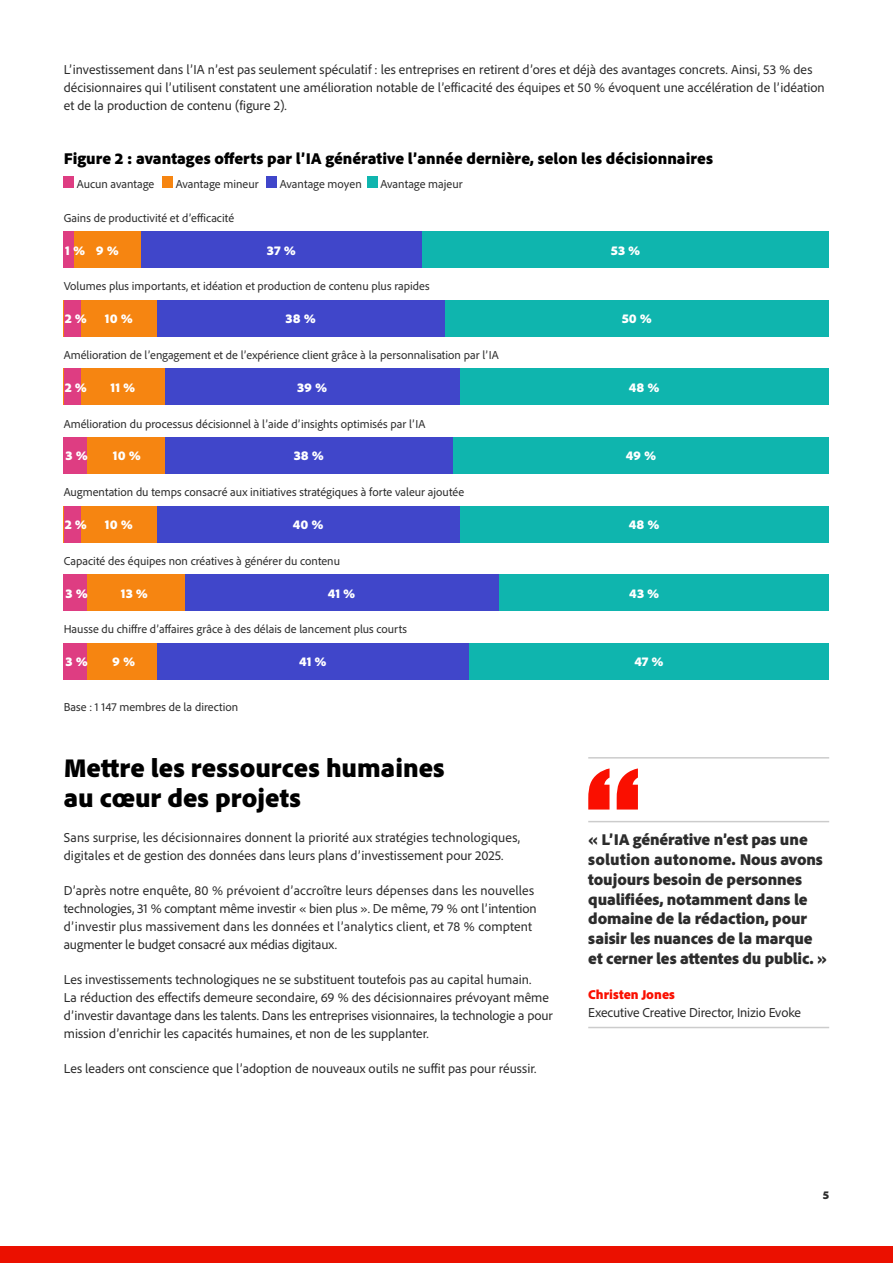
<style>
.page{position:relative;width:893px;height:1263px;background:#fff}
.page>*{position:absolute;margin:0;border:0;box-sizing:border-box;transform-origin:0 0}
.Big_sub{font:900 27px/30px "Adobe Clean";color:#000}
.Quote_style{font:900 16.5px/19.8px "Adobe Clean";letter-spacing:-.01em;color:#2c2c2c}
.Subhead{font:900 16.5px "Adobe Clean";color:#000}
.Body_copy_dark_gray{font:13.5px/18px "Adobe Clean";color:#2c2c2c}
.Body_copy_dark_gray-2{font:900 13.5px "Adobe Clean";color:#fff}
.Label{font:12px "Adobe Clean";color:#2c2c2c}
.Base_Source{font:12px "Adobe Clean";color:#2c2c2c}
.t1{font:900 12px "Adobe Clean";color:#2c2c2c}
.s1{font-weight:900;color:#fa0f00}
</style>
<div class="page">
<div style="left:0;top:1247px;width:893px;height:16px;background:#eb1000"></div>
<div style="left:64px;top:369px;width:765px;height:36px;background:#0fb5ae"></div>
<div style="left:64px;top:369px;width:395px;height:36px;background:#4046ca"></div>
<div style="left:64px;top:176px;width:10px;height:12px;background:#de3d82"></div>
<div style="left:163px;top:176px;width:10px;height:12px;background:#f68511"></div>
<div style="left:267px;top:176px;width:10px;height:12px;background:#4046ca"></div>
<div style="left:367px;top:176px;width:11px;height:12px;background:#0fb5ae"></div>
<div style="left:64px;top:300px;width:765px;height:37px;background:#0fb5ae"></div>
<div style="left:64px;top:300px;width:380px;height:37px;background:#4046ca"></div>
<div style="left:64px;top:300px;width:93px;height:37px;background:#f68511"></div>
<div style="left:64px;top:300px;width:17px;height:37px;background:#de3d82"></div>
<div style="left:64px;top:437px;width:765px;height:37px;background:#0fb5ae"></div>
<div style="left:64px;top:437px;width:389px;height:37px;background:#4046ca"></div>
<div style="left:64px;top:437px;width:101px;height:37px;background:#f68511"></div>
<div style="left:64px;top:437px;width:23px;height:37px;background:#de3d82"></div>
<div style="left:64px;top:506px;width:765px;height:36px;background:#0fb5ae"></div>
<div style="left:64px;top:506px;width:395px;height:36px;background:#4046ca"></div>
<div style="left:64px;top:506px;width:93px;height:36px;background:#f68511"></div>
<div style="left:64px;top:506px;width:17px;height:36px;background:#de3d82"></div>
<div style="left:64px;top:643px;width:765px;height:36px;background:#0fb5ae"></div>
<div style="left:64px;top:643px;width:405px;height:36px;background:#4046ca"></div>
<div style="left:64px;top:643px;width:93px;height:36px;background:#f68511"></div>
<div style="left:64px;top:643px;width:23px;height:36px;background:#de3d82"></div>
<div style="left:64px;top:574px;width:765px;height:37px;background:#0fb5ae"></div>
<div style="left:64px;top:574px;width:435px;height:37px;background:#4046ca"></div>
<div style="left:64px;top:574px;width:120px;height:37px;background:#f68511"></div>
<div style="left:64px;top:574px;width:23px;height:37px;background:#de3d82"></div>
<div style="left:64px;top:232px;width:765px;height:36px;background:#0fb5ae"></div>
<div style="left:64px;top:232px;width:358px;height:36px;background:#4046ca"></div>
<div style="left:64px;top:232px;width:77px;height:36px;background:#f68511"></div>
<div style="left:64px;top:232px;width:10px;height:36px;background:#de3d82"></div>
<hr style="left:588px;top:757px;width:241px;height:1px;background:#ccc">
<hr style="left:588px;top:1027px;width:241px;height:1px;background:#ccc">
<hr style="left:588px;top:821px;width:241px;height:1px;background:#ccc">
<svg style="left:588px;top:768px;width:50px;height:41px"></svg>
<div style="left:64px;top:369px;width:101px;height:36px;background:#f68511"></div>
<div style="left:64px;top:369px;width:17px;height:36px;background:#de3d82"></div>
<p class="Body_copy_dark_gray" style="left:64px;top:60px;width:762px">L’investissement dans l’IA n’est pas seulement spéculatif : les entreprises en retirent d’ores et déjà des avantages concrets. Ainsi, 53 % des décisionnaires qui l’utilisent constatent une amélioration notable de l’efficacité des équipes et 50 % évoquent une accélération de l’idéation et de la production de contenu (figure 2).</p>
<p class="Subhead" style="left:64px;top:148px;width:651px">Figure 2 : avantages offerts par l’IA générative l’année dernière, selon les décisionnaires</p>
<p class="Label" style="left:77px;top:176px;width:79px">Aucun avantage</p>
<p class="Label" style="left:176px;top:176px;width:84px">Avantage mineur</p>
<p class="Label" style="left:280px;top:176px;width:83px">Avantage moyen</p>
<p class="Label" style="left:380px;top:176px;width:84px">Avantage majeur</p>
<p class="Label" style="left:64px;top:210px;width:172px">Gains de productivité et d’efficacité</p>
<p class="Body_copy_dark_gray-2" style="left:65px;top:241px;width:22px">1 %</p>
<p class="Body_copy_dark_gray-2" style="left:96px;top:241px;width:25px">9 %</p>
<p class="Body_copy_dark_gray-2" style="left:267px;top:241px;width:30px">37 %</p>
<p class="Body_copy_dark_gray-2" style="left:611px;top:241px;width:31px">53 %</p>
<p class="Label" style="left:64px;top:279px;width:367px">Volumes plus importants, et idéation et production de contenu plus rapides</p>
<p class="Body_copy_dark_gray-2" style="left:65px;top:310px;width:24px">2 %</p>
<p class="Body_copy_dark_gray-2" style="left:105px;top:310px;width:29px">10 %</p>
<p class="Body_copy_dark_gray-2" style="left:286px;top:310px;width:32px">38 %</p>
<p class="Label" style="left:64px;top:347px;width:437px">Amélioration de l’engagement et de l’expérience client grâce à la personnalisation par l’IA</p>
<p class="Body_copy_dark_gray-2" style="left:65px;top:378px;width:24px">2 %</p>
<p class="Body_copy_dark_gray-2" style="left:111px;top:378px;width:26px">11 %</p>
<p class="Body_copy_dark_gray-2" style="left:297px;top:378px;width:31px">39 %</p>
<p class="Label" style="left:64px;top:416px;width:363px">Amélioration du processus décisionnel à l’aide d’insights optimisés par l’IA</p>
<p class="Body_copy_dark_gray-2" style="left:66px;top:447px;width:24px">3 %</p>
<p class="Body_copy_dark_gray-2" style="left:113px;top:447px;width:29px">10 %</p>
<p class="Body_copy_dark_gray-2" style="left:294px;top:447px;width:32px">38 %</p>
<p class="Label" style="left:64px;top:484px;width:402px">Augmentation du temps consacré aux initiatives stratégiques à forte valeur ajoutée</p>
<p class="Body_copy_dark_gray-2" style="left:622px;top:310px;width:32px">50 %</p>
<p class="Body_copy_dark_gray-2" style="left:629px;top:378px;width:32px">48 %</p>
<p class="Body_copy_dark_gray-2" style="left:626px;top:447px;width:32px">49 %</p>
<p class="Body_copy_dark_gray-2" style="left:629px;top:515px;width:32px">48 %</p>
<p class="Body_copy_dark_gray-2" style="left:105px;top:515px;width:29px">10 %</p>
<p class="Label" style="left:64px;top:553px;width:278px">Capacité des équipes non créatives à générer du contenu</p>
<p class="Body_copy_dark_gray-2" style="left:121px;top:584px;width:29px">13 %</p>
<p class="Body_copy_dark_gray-2" style="left:328px;top:584px;width:29px">41 %</p>
<p class="Body_copy_dark_gray-2" style="left:629px;top:584px;width:32px">43 %</p>
<p class="Body_copy_dark_gray-2" style="left:65px;top:515px;width:24px">2 %</p>
<p class="Body_copy_dark_gray-2" style="left:293px;top:515px;width:32px">40 %</p>
<p class="Body_copy_dark_gray-2" style="left:66px;top:584px;width:24px">3 %</p>
<p class="Label" style="left:64px;top:621px;width:345px">Hausse du chiffre d’affaires grâce à des délais de lancement plus courts</p>
<p class="Body_copy_dark_gray-2" style="left:66px;top:652px;width:24px">3 %</p>
<p class="Body_copy_dark_gray-2" style="left:112px;top:652px;width:25px">9 %</p>
<p class="Base_Source" style="left:64px;top:699px;width:176px">Base : 1 147 membres de la direction</p>
<p class="Body_copy_dark_gray-2" style="left:299px;top:652px;width:29px">41 %</p>
<p class="Big_sub" style="left:64px;top:751px;width:382px">Mettre les ressources humaines au cœur des projets</p>
<p class="Body_copy_dark_gray" style="left:64px;top:828px;width:458px">Sans surprise, les décisionnaires donnent la priorité aux stratégies technologiques, digitales et de gestion des données dans leurs plans d’investissement pour 2025.</p>
<p class="Body_copy_dark_gray" style="left:64px;top:881px;width:474px">D’après notre enquête, 80 % prévoient d’accroître leurs dépenses dans les nouvelles technologies, 31 % comptant même investir « bien plus ». De même, 79 % ont l’intention d’investir plus massivement dans les données et l’analytics client, et 78 % comptent augmenter le budget consacré aux médias digitaux.</p>
<p class="Body_copy_dark_gray" style="left:64px;top:970px;width:491px">Les investissements technologiques ne se substituent toutefois pas au capital humain.<br>La réduction des effectifs demeure secondaire, 69 % des décisionnaires prévoyant même d’investir davantage dans les talents. Dans les entreprises visionnaires, la technologie a pour mission d’enrichir les capacités humaines, et non de les supplanter.</p>
<p class="Body_copy_dark_gray" style="left:64px;top:1059px;width:474px">Les leaders ont conscience que l’adoption de nouveaux outils ne suffit pas pour réussir.</p>
<p class="Body_copy_dark_gray-2" style="left:634px;top:652px;width:31px">47 %</p>
<p class="Quote_style" style="left:588px;top:829px;width:240px">« L’IA générative n’est pas une solution autonome. Nous avons toujours besoin de personnes qualifiées, notamment dans le domaine de la rédaction, pour saisir les nuances de la marque et cerner les attentes du public. »</p>
<p class="Body_copy_dark_gray" style="left:588px;top:985px;width:214px"><span class="s1">Christen Jones<br></span>Executive Creative Director, Inizio Evoke</p>
<p class="t1" style="left:823px;top:1187px;width:8px">5</p>
</div>
